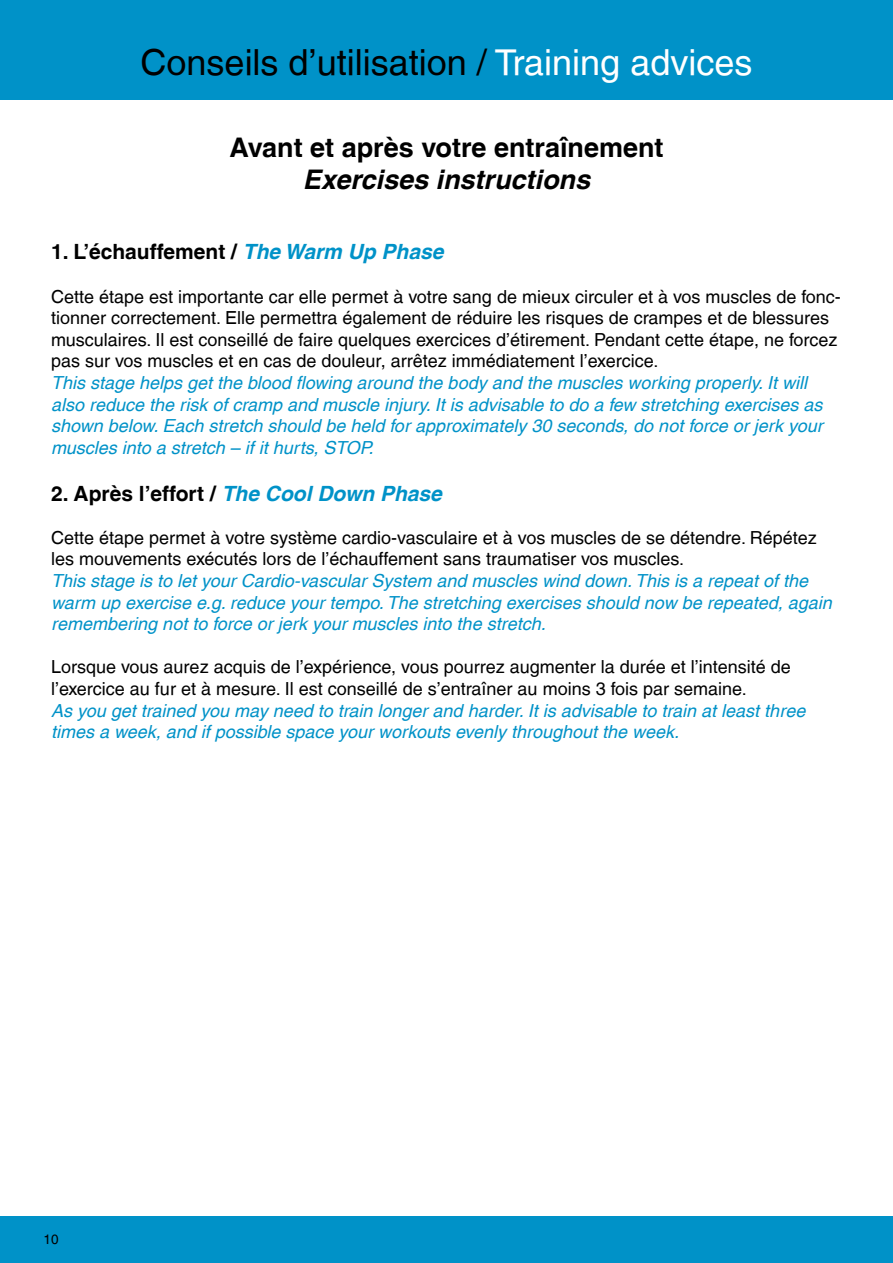
<style>
.page{position:relative;width:893px;height:1263px;background:#fff}
.page>*{position:absolute;margin:0;border:0;box-sizing:border-box;transform-origin:0 0}
.t1{font:36px "Helvetica LT";color:#000}
.t2{font:700 27px "Helvetica LT";color:#000}
.t3{font:italic 700 27px "Helvetica LT";color:#000}
.t4{font:700 21px "Helvetica LT";color:#000}
.t5{font:italic 18px/21.6px "Helvetica LT";color:#0092c8}
.t6{font:18px/21.6px "Helvetica LT";color:#000}
.t7{font:13.5px "Helvetica LT";color:#000}
.s1{color:#fff}
.s2{font-style:italic;color:#0092c8}
</style>
<div class="page">
<div style="left:0;top:1216px;width:893px;height:47px;background:#0092c8"></div>
<div style="left:0;top:0;width:893px;height:100px;background:#0092c8"></div>
<hr style="left:892px;top:516px;width:1px;height:96px;background:#0092c8">
<hr style="left:892px;top:1033px;width:1px;height:127px;background:#0092c8">
<h1 class="t1" style="left:141px;top:41px;width:613px">Conseils d’utilisation / <span class="s1">Training advices</span></h1>
<h2 class="t2" style="left:229px;top:131px;width:436px">Avant et après votre entraînement</h2>
<h2 class="t3" style="left:303px;top:163px;width:289px">Exercises instructions</h2>
<p class="t4" style="left:51px;top:239px;width:394px">1. L’échauffement / <span class="s2">The Warm Up Phase</span></p>
<p class="t6" style="left:51px;top:285px;width:791px">Cette étape est importante car elle permet à votre sang de mieux circuler et à vos muscles de fonc&shy;tionner correctement. Elle permettra également de réduire les risques de crampes et de blessures musculaires. Il est conseillé de faire quelques exercices d’étirement. Pendant cette étape, ne forcez pas sur vos muscles et en cas de douleur, arrêtez immédiatement l’exercice.</p>
<p class="t5" style="left:51px;top:372px;width:773px">This stage helps get the blood flowing around the body and the muscles working properly. It will also reduce the risk of cramp and muscle injury. It is advisable to do a few stretching exercises as shown below. Each stretch should be held for approximately 30 seconds, do not force or jerk your muscles into a stretch – if it hurts, STOP.</p>
<p class="t4" style="left:51px;top:480px;width:392px">2. Après l’effort / <span class="s2">The Cool Down Phase</span></p>
<p class="t6" style="left:51px;top:527px;width:767px">Cette étape permet à votre système cardio-vasculaire et à vos muscles de se détendre. Répétez les mouvements exécutés lors de l’échauffement sans traumatiser vos muscles.</p>
<p class="t5" style="left:51px;top:570px;width:782px">This stage is to let your Cardio-vascular System and muscles wind down. This is a repeat of the warm up exercise e.g. reduce your tempo. The stretching exercises should now be repeated, again remembering not to force or jerk your muscles into the stretch.</p>
<p class="t6" style="left:51px;top:656px;width:741px">Lorsque vous aurez acquis de l’expérience, vous pourrez augmenter la durée et l’intensité de l’exercice au fur et à mesure. Il est conseillé de s’entraîner au moins 3 fois par semaine.</p>
<p class="t5" style="left:51px;top:699px;width:756px">As you get trained you may need to train longer and harder. It is advisable to train at least three times a week, and if possible space your workouts evenly throughout the week.</p>
<p class="t7" style="left:44px;top:1231px;width:17px">10</p>
</div>
